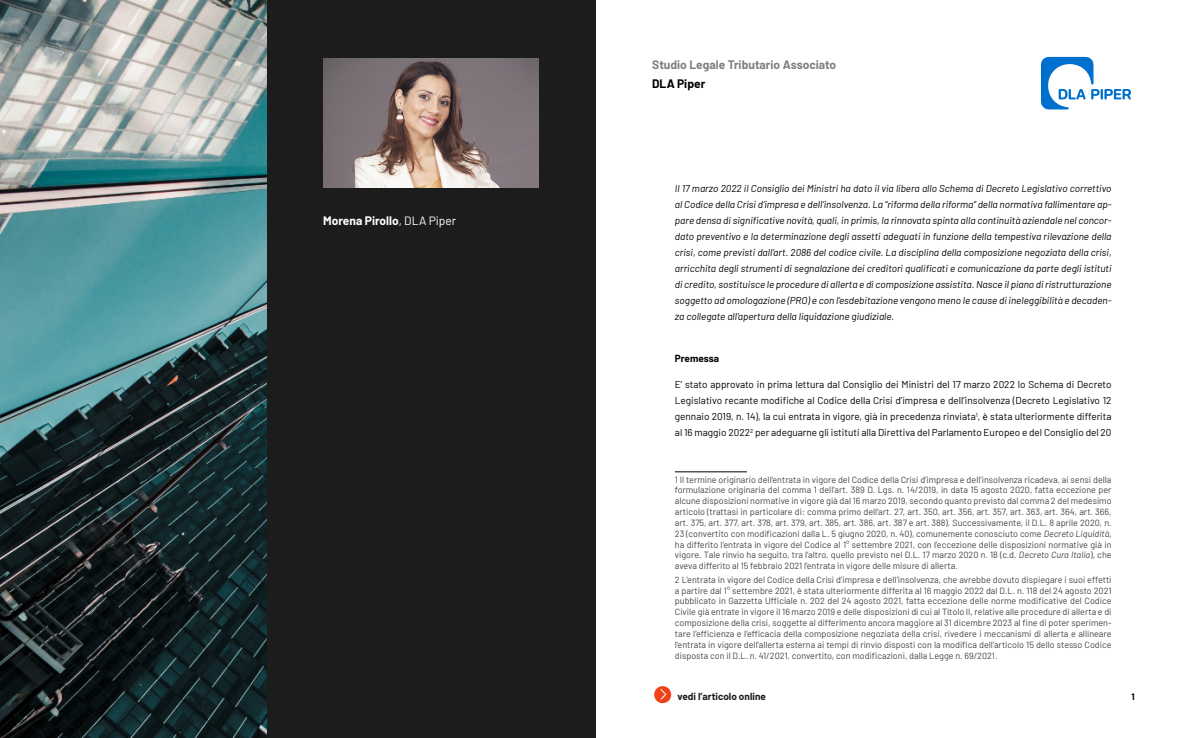
<style>
.page{position:relative;width:1191px;height:738px;background:#fff}
.page>*{position:absolute;margin:0;border:0;box-sizing:border-box;transform-origin:0 0}
.t1{font:700 12px "Barlow";color:#808080}
.t2{font:700 12px "Barlow";color:#fff}
.t3{font:700 12px "Barlow";color:#000}
.t4{font:italic 10px/16px "Barlow";color:#000;text-align:justify}
.t5{font:10px/16px "Barlow";color:#000;text-align:justify}
.t6{font:700 10px "Barlow";color:#1c1c1c}
.t7{font:700 10px "Barlow";letter-spacing:-.005em;color:#000}
.t8{font:9px/10.8px "Barlow";color:#444;text-align:justify}
.t9{font:700 9px "Barlow";color:#000}
.s1{font-weight:400}
.s2{font-family:"Calibri"}
.s3{font-style:italic}
</style>
<div class="page">
<svg style="left:654px;top:686px;width:18px;height:17px"></svg>
<svg style="left:1041px;top:57px;width:90px;height:52px"></svg>
<img style="left:0;top:0;width:266px;height:737px">
<div style="left:266px;top:0;width:329px;height:737px;background:#1c1c1c"></div>
<img style="left:323px;top:58px;width:216px;height:130px">
<hr style="left:675px;top:471px;width:72px;height:1px;background:#000">
<h1 class="t2" style="left:323px;top:211px;width:134px">Morena Pirollo<span class="s1">, DLA Piper</span></h1>
<h1 class="t1" style="left:652px;top:55px;width:186px">Studio Legale Tributario Associato</h1>
<h1 class="t3" style="left:652px;top:75px;width:55px">DLA Piper</h1>
<p class="t4" style="left:675px;top:179px;width:438px">Il 17 marzo 2022 il Consiglio dei Ministri ha dato il via libera allo Schema di Decreto Legislativo correttivo al Codice della Crisi d’impresa e dell’insolvenza. La “riforma della riforma” della normativa fallimentare ap&shy;pare densa di significative novità, quali, in primis, la rinnovata spinta alla continuità aziendale nel concor&shy;dato preventivo e la determinazione degli assetti adeguati in funzione della tempestiva rilevazione della crisi, come previsti dall’art. 2086 del codice civile. La disciplina della composizione negoziata della crisi, arricchita degli strumenti di segnalazione dei creditori qualificati e comunicazione da parte degli istituti di credito, sostituisce le procedure di allerta e di composizione assistita. Nasce il piano di ristrutturazione soggetto ad omologazione (PRO) e con l’esdebitazione vengono meno le cause di ineleggibilità e decaden&shy;za collegate all’apertura della liquidazione giudiziale.</p>
<p class="t7" style="left:675px;top:351px;width:46px">Premessa</p>
<p class="t5" style="left:675px;top:375px;width:438px">E’ stato approvato in prima lettura dal Consiglio dei Ministri del 17 marzo 2022 lo Schema di Decreto Legislativo recante modifiche al Codice della Crisi d’impresa e dell’insolvenza (Decreto Legislativo 12 gennaio 2019, n. 14), la cui entrata in vigore, già in precedenza rinviata<sup>1</sup>, <span class="s2">è</span> stata ulteriormente differita al 16 maggio 2022<sup>2</sup> per adeguarne gli istituti alla Direttiva del Parlamento Europeo e del Consiglio del 20</p>
<p class="t8" style="left:675px;top:473px;width:438px">1 Il termine originario dell’entrata in vigore del Codice della Crisi d’impresa e dell’insolvenza ricadeva, ai sensi della formulazione originaria del comma 1 dell’art. 389 D. Lgs. n. 14/2019, in data 15 agosto 2020, fatta eccezione per alcune disposizioni normative in vigore già dal 16 marzo 2019, secondo quanto previsto dal comma 2 del medesimo articolo (trattasi in particolare di: comma primo dell’art. 27, art. 350, art. 356, art. 357, art. 363, art. 364, art. 366, art. 375, art. 377, art. 378, art. 379, art. 385, art. 386, art. 387 e art. 388). Successivamente, il D.L. 8 aprile 2020, n.<br>23 (convertito con modificazioni dalla L. 5 giugno 2020, n. 40), comunemente conosciuto come <span class="s3">Decreto Liquidità</span>, ha differito l’entrata in vigore del Codice al 1° settembre 2021, con l’eccezione delle disposizioni normative già in vigore. Tale rinvio ha seguito, tra l’altro, quello previsto nel D.L. 17 marzo 2020 n. 18 (c.d. <span class="s3">Decreto Cura Italia</span>), che aveva differito al 15 febbraio 2021 l’entrata in vigore delle misure di allerta.</p>
<p class="t8" style="left:675px;top:573px;width:438px">2 L’entrata in vigore del Codice della Crisi d’impresa e dell’insolvenza, che avrebbe dovuto dispiegare i suoi effetti a partire dal 1° settembre 2021, è stata ulteriormente differita al 16 maggio 2022 dal D.L. n. 118 del 24 agosto 2021 pubblicato in Gazzetta Ufficiale n. 202 del 24 agosto 2021, fatta eccezione delle norme modificative del Codice Civile già entrate in vigore il 16 marzo 2019 e delle disposizioni di cui al Titolo II, relative alle procedure di allerta e di composizione della crisi, soggette al differimento ancora maggiore al 31 dicembre 2023 al fine di poter sperimen&shy;tare l’efficienza e l’efficacia della composizione negoziata della crisi, rivedere i meccanismi di allerta e allineare l’entrata in vigore dell’allerta esterna ai tempi di rinvio disposti con la modifica dell’articolo 15 dello stesso Codice disposta con il D.L. n. 41/2021, convertito, con modificazioni, dalla Legge n. 69/2021.</p>
<p class="t6" style="left:677px;top:688px;width:90px">vedi l’articolo online</p>
<p class="t9" style="left:1131px;top:689px;width:5px">1</p>
</div>
